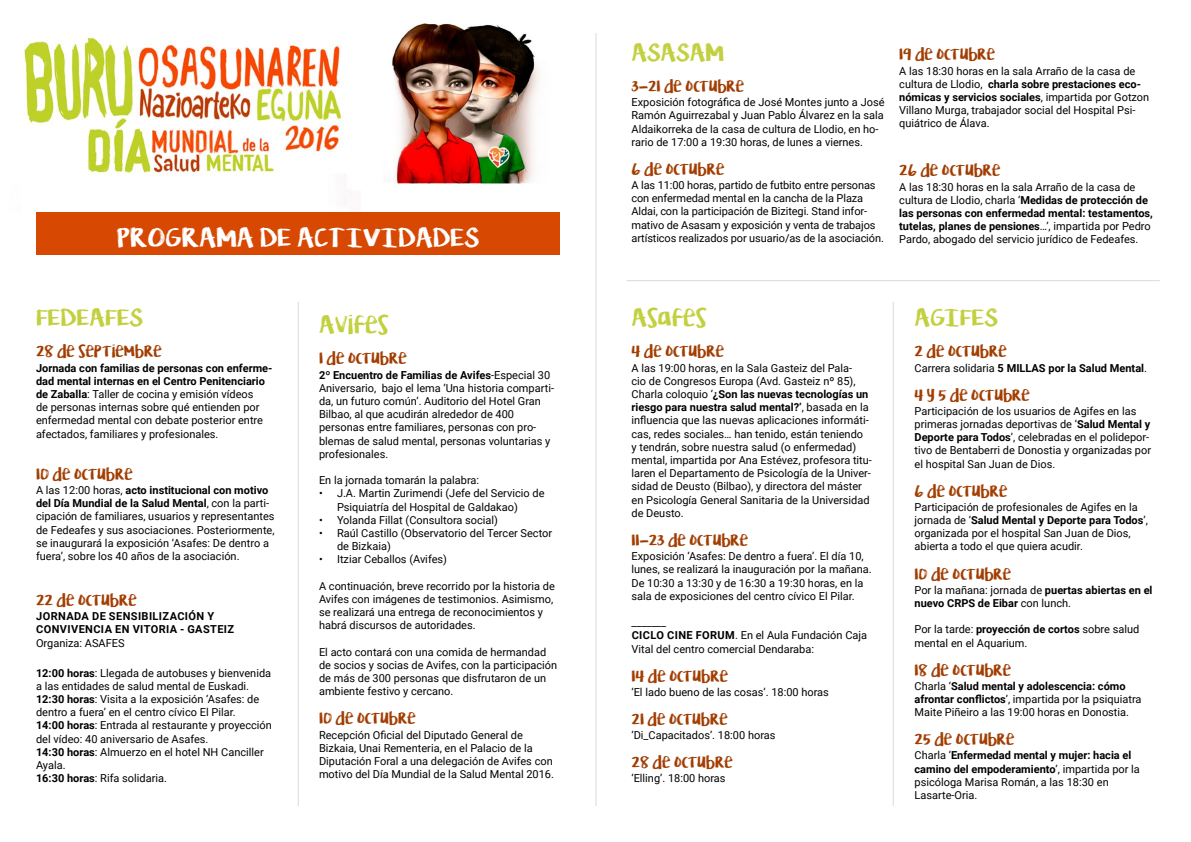
<style>
.page{position:relative;width:1191px;height:842px;background:#fff}
.page>*{position:absolute;margin:0;border:0;box-sizing:border-box;transform-origin:0 0}
.t1{font:23px "KG Lifeis Messy";letter-spacing:.065em;color:#fff}
.t2{font:21px "KG Lifeis Messy";color:#c2d03f}
.t3{font:14px "KG Lifeis Messy";color:#a13d01}
.t4{font:11px/13.2px "Roboto";color:#000}
.t5{font:700 11px/13.2px "Roboto";letter-spacing:.035em;color:#000}
.s1{font-weight:700}
.s2{font-weight:400}
</style>
<div class="page">
<img style="left:24px;top:23px;width:515px;height:161px">
<div style="left:36px;top:212px;width:523px;height:43px;background:#d74802"></div>
<hr style="left:626px;top:280px;width:533px;height:1px;background:#dadada">
<hr style="left:892px;top:302px;width:1px;height:504px;background:#dadada">
<hr style="left:298px;top:302px;width:1px;height:504px;background:#dadada">
<hr style="left:595px;top:33px;width:1px;height:773px;background:#dadada">
<h1 class="t1" style="left:116px;top:220px;width:102px">PROGRAMA</h1>
<h1 class="t1" style="left:260px;top:220px;width:138px">DE ACTIVIDADES</h1>
<h2 class="t2" style="left:36px;top:302px;width:109px">FEDEAFES</h2>
<p class="t3" style="left:36px;top:341px;width:127px">28 DE SEPTIEMBRE</p>
<p class="t4" style="left:36px;top:361px;width:238px"><span class="s1">Jornada con familias de personas con enferme&shy;dad mental internas en el Centro Penitenciario de Zaballa</span>: Taller de cocina y emisión vídeos<br>de personas internas sobre qué entienden por enfermedad mental con debate posterior entre afectados, familiares y profesionales.</p>
<p class="t3" style="left:36px;top:463px;width:98px">10 DE OCTUBRE</p>
<p class="t4" style="left:36px;top:483px;width:240px">A las 12:00 horas, <span class="s1">acto institucional con motivo del Día Mundial de la Salud Mental</span>, con la parti&shy;cipación de familiares, usuarios y representantes de Fedeafes y sus asociaciones. Posteriormente, se inaugurará la exposición ‘Asafes: De dentro a fuera’, sobre los 40 años de la asociación.</p>
<p class="t3" style="left:36px;top:589px;width:102px">22 DE OCTUBRE</p>
<p class="t5" style="left:36px;top:609px;width:199px">Jornada de sensibilización y convivencia en Vitoria - Gasteiz</p>
<p class="t4" style="left:36px;top:636px;width:90px">Organiza: ASAFES</p>
<p class="t4" style="left:36px;top:666px;width:237px"><span class="s1">12:00 horas</span>: Llegada de autobuses y bienvenida a las entidades de salud mental de Euskadi.<br><span class="s1">12:30 horas</span>: Visita a la exposición ‘Asafes: de dentro a fuera’ en el centro cívico El Pilar.<br><span class="s1">14:00 horas</span>: Entrada al restaurante y proyección del vídeo: 40 aniversario de Asafes.<br><span class="s1">14:30 horas</span>: Almuerzo en el hotel NH Canciller Ayala.<br><span class="s1">16:30 horas</span>: Rifa solidaria.</p>
<h2 class="t2" style="left:319px;top:309px;width:71px">AVIFES</h2>
<p class="t3" style="left:319px;top:348px;width:89px">1 DE OCTUBRE</p>
<p class="t4" style="left:319px;top:368px;width:236px"><span class="s1">2º Encuentro de Familias de Avifes</span>-Especial 30<br>Aniversario, bajo el lema ‘Una historia comparti&shy;da, un futuro común’. Auditorio del Hotel Gran Bilbao, al que acudirán alrededor de 400 personas entre familiares, personas con pro&shy;blemas de salud mental, personas voluntarias y profesionales.</p>
<p class="t4" style="left:319px;top:473px;width:162px">En la jornada tomarán la palabra:</p>
<p class="t4" style="left:337px;top:486px;width:209px;text-indent:-18px">• J.A. Martin Zurimendi (Jefe del Servicio de<br>Psiquiatría del Hospital de Galdakao)</p>
<p class="t4" style="left:319px;top:513px;width:181px">• Yolanda Fillat (Consultora social)</p>
<p class="t4" style="left:337px;top:526px;width:217px;text-indent:-18px">• Raúl Castillo (Observatorio del Tercer Sector de Bizkaia)</p>
<p class="t4" style="left:319px;top:552px;width:129px">• Itziar Ceballos (Avifes)</p>
<p class="t4" style="left:319px;top:579px;width:237px">A continuación, breve recorrido por la historia de Avifes con imágenes de testimonios. Asimismo, se realizará una entrega de reconocimientos y habrá discursos de autoridades.</p>
<p class="t4" style="left:319px;top:645px;width:240px">El acto contará con una comida de hermandad de socios y socias de Avifes, con la participación de más de 300 personas que disfrutaron de un ambiente festivo y cercano.</p>
<p class="t3" style="left:319px;top:708px;width:98px">10 DE OCTUBRE</p>
<p class="t4" style="left:319px;top:728px;width:236px">Recepción Oficial del Diputado General de Bizkaia, Unai Rementeria, en el Palacio de la Diputación Foral a una delegación de Avifes con motivo del Día Mundial de la Salud Mental 2016.</p>
<h2 class="t2" style="left:631px;top:36px;width:94px">ASASAM</h2>
<p class="t3" style="left:631px;top:75px;width:114px">3-21 DE OCTUBRE</p>
<p class="t4" style="left:631px;top:95px;width:254px">Exposición fotográfica de José Montes junto a José Ramón Aguirrezabal y Juan Pablo Álvarez en la sala Aldaikorreka de la casa de cultura de Llodio, en ho&shy;rario de 17:00 a 19:30 horas, de lunes a viernes.</p>
<p class="t3" style="left:631px;top:158px;width:94px">6 DE OCTUBRE</p>
<p class="t4" style="left:631px;top:178px;width:254px">A las 11:00 horas, partido de futbito entre personas con enfermedad mental en la cancha de la Plaza Aldai, con la participación de Bizitegi. Stand infor&shy;mativo de Asasam y exposición y venta de trabajos artísticos realizados por usuario/as de la asociación.</p>
<p class="t3" style="left:899px;top:44px;width:97px">19 DE OCTUBRE</p>
<p class="t4" style="left:899px;top:64px;width:251px">A las 18:30 horas en la sala Arraño de la casa de cultura de Llodio, <span class="s1">charla sobre prestaciones eco&shy;nómicas y servicios sociales</span>, impartida por Gotzon Villano Murga, trabajador social del Hospital Psi&shy;quiátrico de Álava.</p>
<p class="t3" style="left:899px;top:160px;width:103px">26 DE OCTUBRE</p>
<p class="t4" style="left:899px;top:180px;width:255px">A las 18:30 horas en la sala Arraño de la casa de cultura de Llodio, charla ‘<span class="s1">Medidas de protección de las personas con enfermedad mental: testamentos, tutelas, planes de pensiones</span>…’, impartida por Pedro Pardo, abogado del servicio jurídico de Fedeafes.</p>
<h2 class="t2" style="left:631px;top:302px;width:77px">ASAFES</h2>
<p class="t3" style="left:631px;top:341px;width:94px">4 DE OCTUBRE</p>
<p class="t4" style="left:631px;top:361px;width:242px">A las 19:00 horas, en la Sala Gasteiz del Pala-<br>cio de Congresos Europa (Avd. Gasteiz nº 85), Charla coloquio ‘<span class="s1">¿Son las nuevas tecnologías un riesgo para nuestra salud mental?’</span>, basada en la influencia que las nuevas aplicaciones informáti&shy;cas, redes sociales… han tenido, están teniendo<br>y tendrán, sobre nuestra salud (o enfermedad) mental, impartida por Ana Estévez, profesora titu&shy;laren el Departamento de Psicología de la Univer&shy;sidad de Deusto (Bilbao), y directora del máster en Psicología General Sanitaria de la Universidad de Deusto.</p>
<p class="t3" style="left:631px;top:529px;width:118px">11-23 DE OCTUBRE</p>
<p class="t4" style="left:631px;top:549px;width:242px">Exposición ‘Asafes: De dentro a fuera’. El día 10, lunes, se realizará la inauguración por la mañana.<br>De 10:30 a 13:30 y de 16:30 a 19:30 horas, en la sala de exposiciones del centro cívico El Pilar.</p>
<p class="t4" style="left:631px;top:615px;width:237px">_______<br><span class="s1">Ciclo Cine Forum</span>. En el Aula Fundación Caja<br>Vital del centro comercial Dendaraba:</p>
<p class="t3" style="left:631px;top:665px;width:98px">14 DE OCTUBRE</p>
<p class="t4" style="left:631px;top:685px;width:199px">‘El lado bueno de las cosas’. 18:00 horas</p>
<p class="t3" style="left:631px;top:708px;width:98px">21 DE OCTUBRE</p>
<p class="t4" style="left:631px;top:728px;width:145px">‘Di_Capacitados’. 18:00 horas</p>
<p class="t3" style="left:631px;top:751px;width:103px">28 DE OCTUBRE</p>
<p class="t4" style="left:631px;top:771px;width:96px">‘Elling’. 18:00 horas</p>
<h2 class="t2" style="left:914px;top:302px;width:85px">AGIFES</h2>
<p class="t3" style="left:914px;top:341px;width:94px">2 DE OCTUBRE</p>
<p class="t4" style="left:914px;top:361px;width:109px">Carrera solidaria <span class="s1">5 MILLA</span></p>
<p class="t5" style="left:1039px;top:361px;width:110px">S por la Salud Mental<span class="s2">.</span></p>
<p class="t3" style="left:914px;top:384px;width:117px">4 Y 5 DE OCTUBRE</p>
<p class="t4" style="left:914px;top:404px;width:238px">Participación de los usuarios de Agifes en las primeras jornadas deportivas de ‘<span class="s1">Salud Mental y Deporte para Todos</span>’, celebradas en el polidepor&shy;tivo de Bentaberri de Donostia y organizadas por el hospital San Juan de Dios.</p>
<p class="t3" style="left:914px;top:480px;width:94px">6 DE OCTUBRE</p>
<p class="t4" style="left:914px;top:500px;width:235px">Participación de profesionales de Agifes en la jornada de ‘<span class="s1">Salud Mental y Deporte para Todos</span>’, organizada por el hospital San Juan de Dios, abierta a todo el que quiera acudir.</p>
<p class="t3" style="left:914px;top:563px;width:98px">10 DE OCTUBRE</p>
<p class="t5" style="left:914px;top:583px;width:239px"><span class="s2">Por la mañana: jornada de</span> puertas abiertas en el nuevo CRPS de Eibar <span class="s2">con lunch.</span></p>
<p class="t4" style="left:914px;top:622px;width:226px">Por la tarde: <span class="s1">proyección de cortos</span> sobre salud mental en el Aquarium.</p>
<p class="t3" style="left:914px;top:659px;width:98px">18 DE OCTUBRE</p>
<p class="t4" style="left:914px;top:679px;width:228px">Charla ‘<span class="s1">Salud mental y adolescencia: cómo afrontar conflictos</span>’, impartida por la psiquiatra<br>Maite Piñeiro a las 19:00 horas en Donostia.</p>
<p class="t3" style="left:914px;top:728px;width:102px">25 DE OCTUBRE</p>
<p class="t4" style="left:914px;top:748px;width:227px">Charla ‘<span class="s1">Enfermedad mental y mujer: hacia el camino del empoderamiento</span>’, impartida por la psicóloga Marisa Román, a las 18:30 en Lasarte-Oria.</p>
</div>
